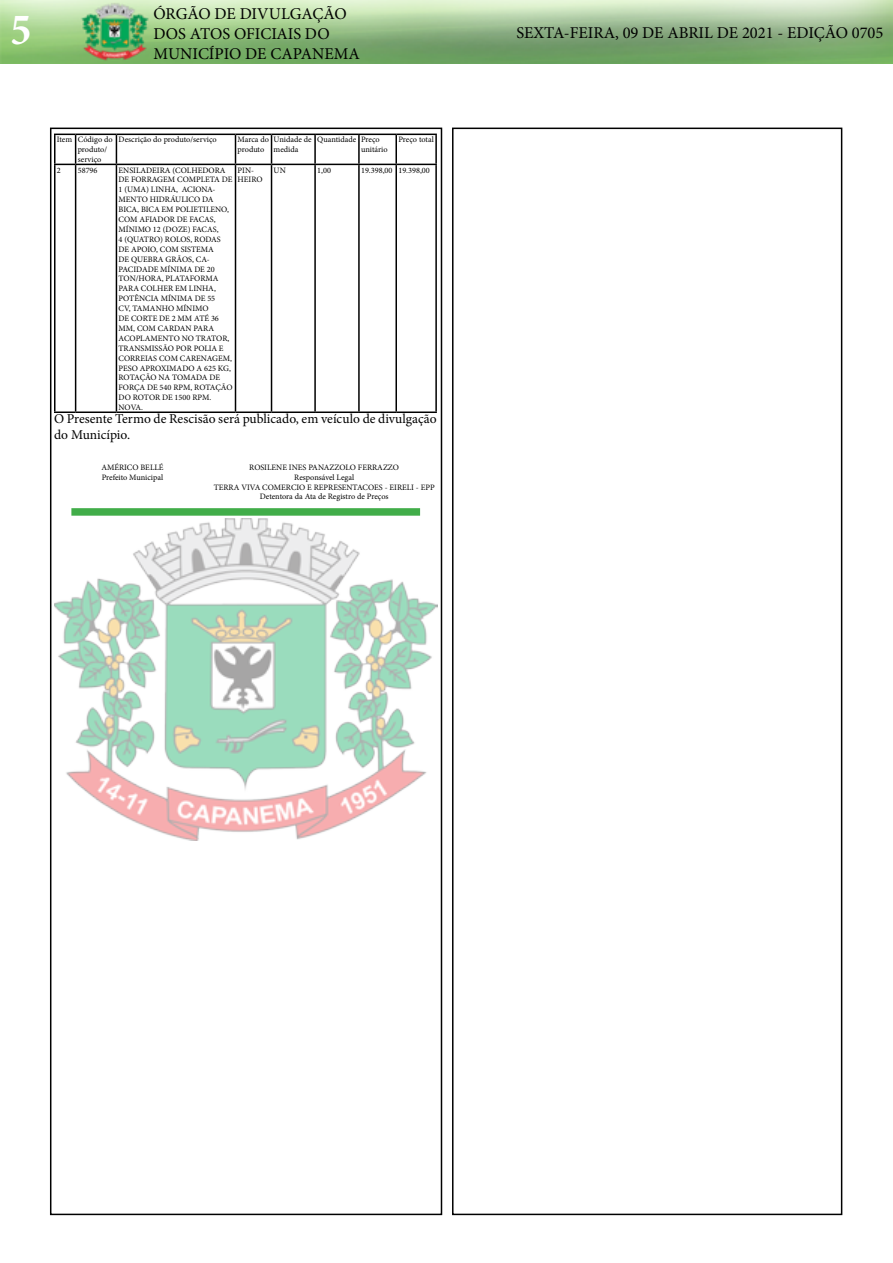
<style>
.page{position:relative;width:893px;height:1263px;background:#fff}
.page>*{position:absolute;margin:0;border:0;box-sizing:border-box;transform-origin:0 0}
.t1{font:700 condensed 45px "Minion Pro";color:#fff}
.t2{font:16.5px/19.8px "Minion Pro";color:#000}
.t3{font:13.5px/16.2px "Minion Pro";color:#000}
.t4{font:8.25px/9.9px "Minion Pro";color:#000}
</style>
<div class="page">
<div style="left:50px;top:128px;width:392px;height:1087px;border:2px solid #000"></div>
<img style="left:0;top:0;width:893px;height:64px">
<div style="left:452px;top:128px;width:390px;height:1087px;border:2px solid #000"></div>
<hr style="left:76px;top:134px;width:40px;height:1px;background:#000">
<hr style="left:116px;top:134px;width:119px;height:1px;background:#000">
<svg style="left:116px;top:135px;width:1px;height:29px"></svg>
<hr style="left:235px;top:134px;width:37px;height:1px;background:#000">
<svg style="left:235px;top:135px;width:1px;height:29px"></svg>
<hr style="left:272px;top:134px;width:43px;height:1px;background:#000">
<svg style="left:271px;top:135px;width:1px;height:29px"></svg>
<hr style="left:315px;top:134px;width:44px;height:1px;background:#000">
<hr style="left:314px;top:135px;width:2px;height:29px;background:#000">
<hr style="left:359px;top:134px;width:37px;height:1px;background:#000">
<hr style="left:358px;top:135px;width:2px;height:29px;background:#000">
<hr style="left:396px;top:134px;width:41px;height:1px;background:#000">
<hr style="left:395px;top:135px;width:2px;height:29px;background:#000">
<hr style="left:435px;top:135px;width:2px;height:29px;background:#000">
<svg style="left:54px;top:134px;width:22px;height:31px"></svg>
<hr style="left:54px;top:165px;width:2px;height:246px;background:#000">
<hr style="left:76px;top:164px;width:40px;height:1px;background:#000">
<hr style="left:75px;top:165px;width:1px;height:246px;background:#000">
<hr style="left:116px;top:164px;width:119px;height:1px;background:#000">
<hr style="left:116px;top:165px;width:1px;height:246px;background:#000">
<hr style="left:235px;top:164px;width:37px;height:1px;background:#000">
<hr style="left:235px;top:165px;width:1px;height:246px;background:#000">
<hr style="left:272px;top:164px;width:43px;height:1px;background:#000">
<hr style="left:271px;top:165px;width:1px;height:246px;background:#000">
<hr style="left:315px;top:164px;width:44px;height:1px;background:#000">
<hr style="left:314px;top:165px;width:2px;height:246px;background:#000">
<hr style="left:359px;top:164px;width:37px;height:1px;background:#000">
<hr style="left:358px;top:165px;width:2px;height:246px;background:#000">
<hr style="left:396px;top:164px;width:41px;height:1px;background:#000">
<hr style="left:395px;top:165px;width:2px;height:246px;background:#000">
<hr style="left:435px;top:165px;width:2px;height:246px;background:#000">
<hr style="left:54px;top:411px;width:22px;height:2px;background:#000">
<hr style="left:76px;top:411px;width:40px;height:2px;background:#000">
<hr style="left:116px;top:411px;width:119px;height:2px;background:#000">
<hr style="left:235px;top:411px;width:37px;height:2px;background:#000">
<hr style="left:272px;top:411px;width:43px;height:2px;background:#000">
<hr style="left:315px;top:411px;width:44px;height:2px;background:#000">
<hr style="left:359px;top:411px;width:37px;height:2px;background:#000">
<hr style="left:396px;top:411px;width:41px;height:2px;background:#000">
<img style="left:54px;top:518px;width:383px;height:322px">
<div style="left:71px;top:508px;width:349px;height:8px;background:#41ad49"></div>
<h1 class="t1" style="left:11px;top:-1px;width:22px">5</h1>
<h2 class="t2" style="left:153px;top:4px;width:208px">ÓRGÃO DE DIVULGAÇÃO<br>DOS ATOS OFICIAIS DO<br>MUNICÍPIO DE CAPANEMA</h2>
<p class="t4" style="left:78px;top:135px;width:36px;text-indent:-21px">Item Código do produto/ serviço</p>
<p class="t4" style="left:119px;top:135px;width:100px">Descrição do produto/serviço</p>
<p class="t4" style="left:238px;top:135px;width:33px">Marca do produto</p>
<p class="t4" style="left:274px;top:135px;width:40px">Unidade de medida</p>
<p class="t4" style="left:361px;top:135px;width:28px;text-indent:-44px">Quantidade Preço unitário</p>
<p class="t4" style="left:398px;top:135px;width:37px">Preço total</p>
<p class="t4" style="left:57px;top:165px;width:5px">2</p>
<p class="t4" style="left:78px;top:165px;width:21px">58796</p>
<p class="t4" style="left:119px;top:165px;width:115px">ENSILADEIRA (COLHEDORA<br>DE FORRAGEM COMPLETA DE<br>1 (UMA) LINHA, ACIONA-<br>MENTO HIDRÁULICO DA<br>BICA, BICA EM POLIETILENO,<br>COM AFIADOR DE FACAS,<br>MÍNIMO 12 (DOZE) FACAS,<br>4 (QUATRO) ROLOS, RODAS<br>DE APOIO, COM SISTEMA<br>DE QUEBRA GRÃOS, CA-<br>PACIDADE MÍNIMA DE 20<br>TON/HORA, PLATAFORMA<br>PARA COLHER EM LINHA,<br>POTÊNCIA MÍNIMA DE 55<br>CV, TAMANHO MÍNIMO<br>DE CORTE DE 2 MM ATÉ 36<br>MM, COM CARDAN PARA<br>ACOPLAMENTO NO TRATOR,<br>TRANSMISSÃO POR POLIA E<br>CORREIAS COM CARENAGEM,<br>PESO APROXIMADO A 625 KG,<br>ROTAÇÃO NA TOMADA DE<br>FORÇA DE 540 RPM, ROTAÇÃO<br>DO ROTOR DE 1500 RPM.<br>NOVA.</p>
<p class="t4" style="left:238px;top:165px;width:27px">PIN-<br>HEIRO</p>
<p class="t4" style="left:274px;top:165px;width:14px">UN</p>
<p class="t4" style="left:317px;top:165px;width:15px">1,00</p>
<p class="t4" style="left:361px;top:165px;width:70px">19.398,00 19.398,00</p>
<h3 class="t3" style="left:54px;top:411px;width:384px">O Presente Termo de Rescisão será publicado, em veículo de divulgação do Município.</h3>
<p class="t4" style="left:101px;top:462px;width:64px">AMÉRICO BELLÉ<br>Prefeito Municipal</p>
<p class="t4" style="left:214px;top:462px;width:222px;text-align:center">ROSILENE INES PANAZZOLO FERRAZZO<br>Responsável Legal<br>TERRA VIVA COMERCIO E REPRESENTACOES - EIRELI - EPP Detentora da Ata de Registro de Preços</p>
<h2 class="t2" style="left:516px;top:23px;width:368px">SEXTA-FEIRA, 09 DE ABRIL DE 2021 - EDIÇÃO 0705</h2>
</div>
